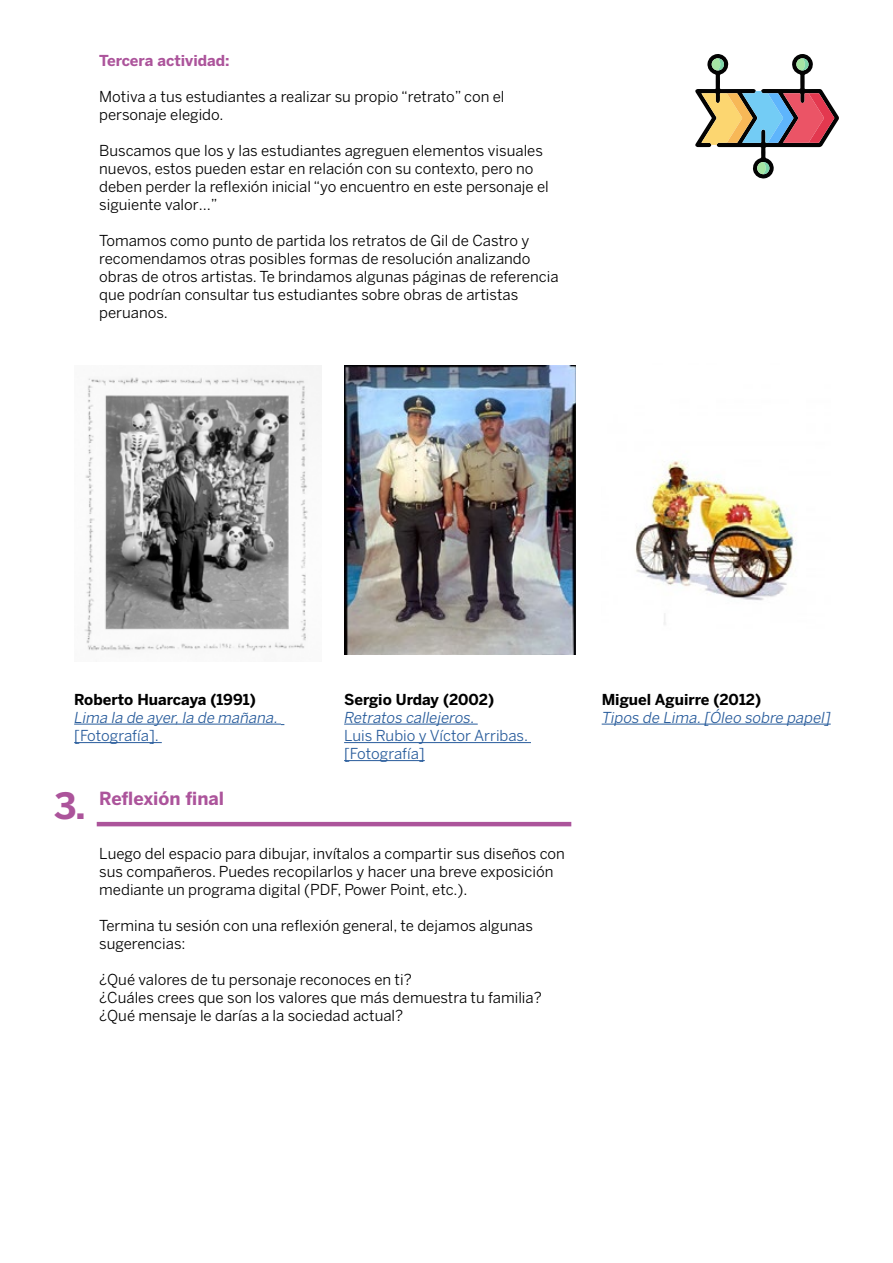
<style>
.page{position:relative;width:893px;height:1263px;background:#fff}
.page>*{position:absolute;margin:0;border:0;box-sizing:border-box;transform-origin:0 0}
.t1{font:700 36px "Benton Sans FB";color:#ac549b}
.t2{font:700 18px "Benton Sans FB";color:#ac549b}
.t3{font:15px/18px "Benton Sans FB";color:#000}
.t4{font:italic 15px "Benton Sans FB";color:#275b9b}
.t5{font:700 15px "Benton Sans FB";color:#000}
.t6{font:15px/18px "Benton Sans FB";color:#275b9b}
.t7{font:700 15px "Benton Sans FB";color:#ac549b}
</style>
<div class="page">
<hr style="left:74px;top:724px;width:207px;height:1px;background:#275b9b">
<hr style="left:74px;top:742px;width:88px;height:1px;background:#275b9b">
<hr style="left:602px;top:724px;width:229px;height:1px;background:#275b9b">
<img style="left:84px;top:366px;width:238px;height:285px">
<img style="left:635px;top:460px;width:161px;height:165px">
<svg style="left:695px;top:54px;width:144px;height:125px"></svg>
<hr style="left:97px;top:822px;width:474px;height:4px;background:#ac549b">
<hr style="left:344px;top:724px;width:134px;height:1px;background:#275b9b">
<hr style="left:344px;top:742px;width:187px;height:1px;background:#275b9b">
<hr style="left:344px;top:760px;width:81px;height:1px;background:#275b9b">
<img style="left:344px;top:366px;width:231px;height:289px">
<p class="t7" style="left:99px;top:52px;width:132px">Tercera actividad:</p>
<p class="t3" style="left:99px;top:87px;width:407px">Motiva a tus estudiantes a realizar su propio “retrato” con el personaje elegido.</p>
<p class="t3" style="left:99px;top:141px;width:451px">Buscamos que los y las estudiantes agreguen elementos visuales nuevos, estos pueden estar en relación con su contexto, pero no deben perder la reflexión inicial “yo encuentro en este personaje el siguiente valor…”</p>
<p class="t3" style="left:99px;top:231px;width:461px">Tomamos como punto de partida los retratos de Gil de Castro y recomendamos otras posibles formas de resolución analizando obras de otros artistas. Te brindamos algunas páginas de referencia que podrían consultar tus estudiantes sobre obras de artistas peruanos.</p>
<p class="t5" style="left:74px;top:690px;width:183px">Roberto Huarcaya (1991)</p>
<p class="t4" style="left:74px;top:708px;width:205px">Lima la de ayer, la de mañana.</p>
<p class="t6" style="left:74px;top:726px;width:86px">[Fotografía].</p>
<h1 class="t1" style="left:54px;top:784px;width:33px">3.</h1>
<p class="t2" style="left:99px;top:788px;width:126px">Reflexión final</p>
<p class="t5" style="left:344px;top:690px;width:152px">Sergio Urday (2002)</p>
<p class="t4" style="left:344px;top:708px;width:132px">Retratos callejeros.</p>
<p class="t6" style="left:344px;top:726px;width:185px">Luis Rubio y Víctor Arribas. [Fotografía]</p>
<p class="t3" style="left:99px;top:844px;width:467px">Luego del espacio para dibujar, invítalos a compartir sus diseños con sus compañeros. Puedes recopilarlos y hacer una breve exposición mediante un programa digital (PDF, Power Point, etc.).</p>
<p class="t3" style="left:99px;top:916px;width:435px">Termina tu sesión con una reflexión general, te dejamos algunas sugerencias:</p>
<p class="t3" style="left:99px;top:970px;width:444px">¿Qué valores de tu personaje reconoces en ti?<br>¿Cuáles crees que son los valores que más demuestra tu familia? ¿Qué mensaje le darías a la sociedad actual?</p>
<p class="t5" style="left:602px;top:690px;width:161px">Miguel Aguirre (2012)</p>
<p class="t4" style="left:602px;top:708px;width:230px">Tipos de Lima. [Óleo sobre papel]</p>
</div>
